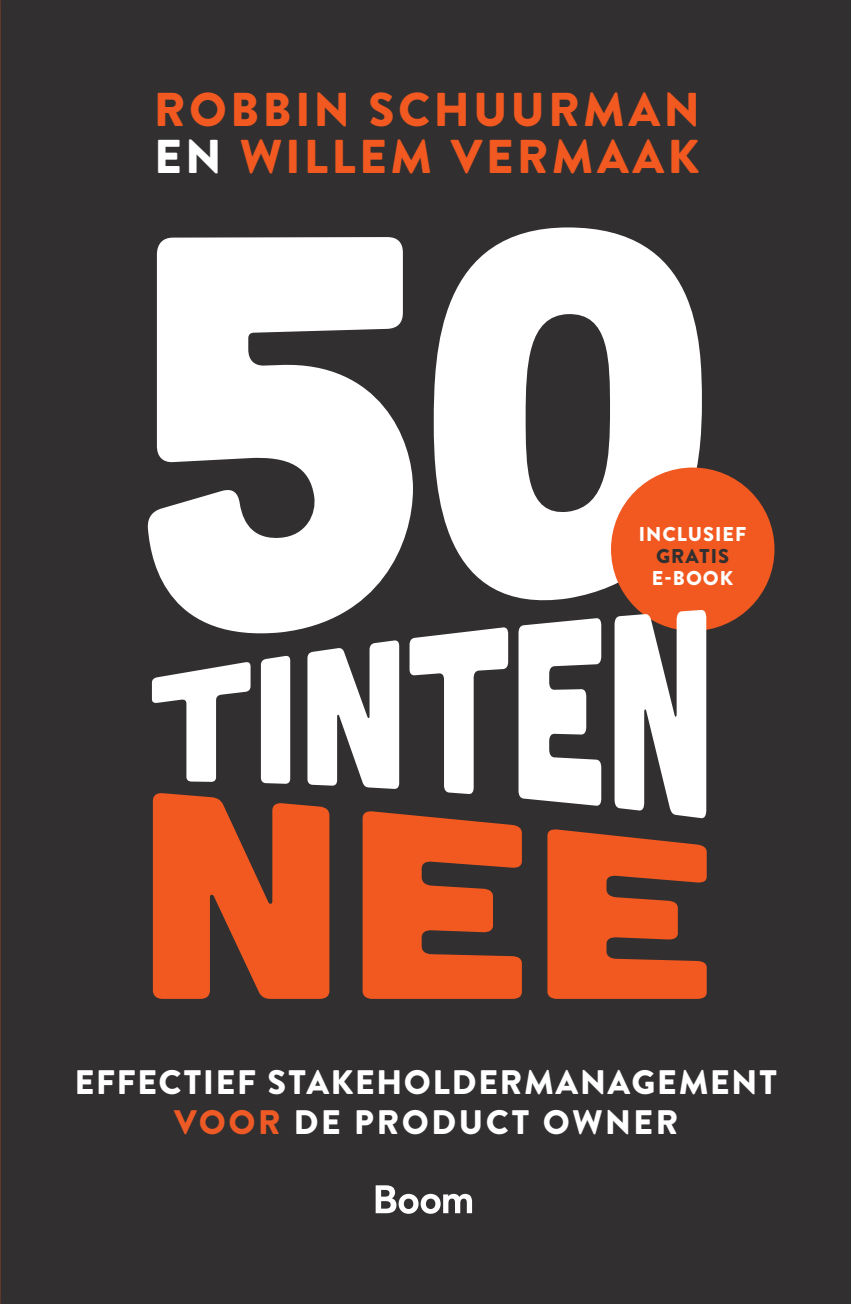
<style>
.page{position:relative;width:851px;height:1304px;background:#fff}
.page>*{position:absolute;margin:0;border:0;box-sizing:border-box;transform-origin:0 0}
.t1{font:900 47.4px/46.4px "Brandon Text";letter-spacing:.075em;color:#f15921}
.t2{font:900 34px/40px "Brandon Text";letter-spacing:.05em;color:#fff;text-align:center}
.t3{font:900 20px "Brandon Text";letter-spacing:.05em;color:#fff}
.t4{font:900 20px "Brandon Text";letter-spacing:.05em;color:#312f30}
.s1{color:#fff}
.s2{color:#ed5a26}
</style>
<div class="page">
<div style="left:0;top:0;width:850px;height:1304px;background:#312f30"></div>
<svg style="left:147px;top:237px;width:266px;height:373px;fill:#fff"></svg>
<svg style="left:433px;top:227px;width:268px;height:376px;fill:#fff"></svg>
<svg style="left:375px;top:1185px;width:97px;height:29px"></svg>
<div style="left:611px;top:468px;width:163px;height:163px;background:#f15921;border-radius:50%"></div>
<svg style="left:152px;top:610px;width:554px;height:389px"></svg>
<h1 class="t1" style="left:154px;top:86px;width:547px">ROBBIN SCHUURMAN<br><span class="s1">EN</span> WILLEM VERMAAK</h1>
<p class="t3" style="left:638px;top:519px;width:109px">INCLUSIEF</p>
<p class="t4" style="left:656px;top:541px;width:74px">GRATIS</p>
<p class="t3" style="left:652px;top:563px;width:83px">E-BOOK</p>
<p class="t2" style="left:75px;top:1061px;width:703px">EFFECTIEF STAKEHOLDERMANAGEMENT<br><span class="s2">VOOR</span> DE PRODUCT OWNER</p>
</div>
